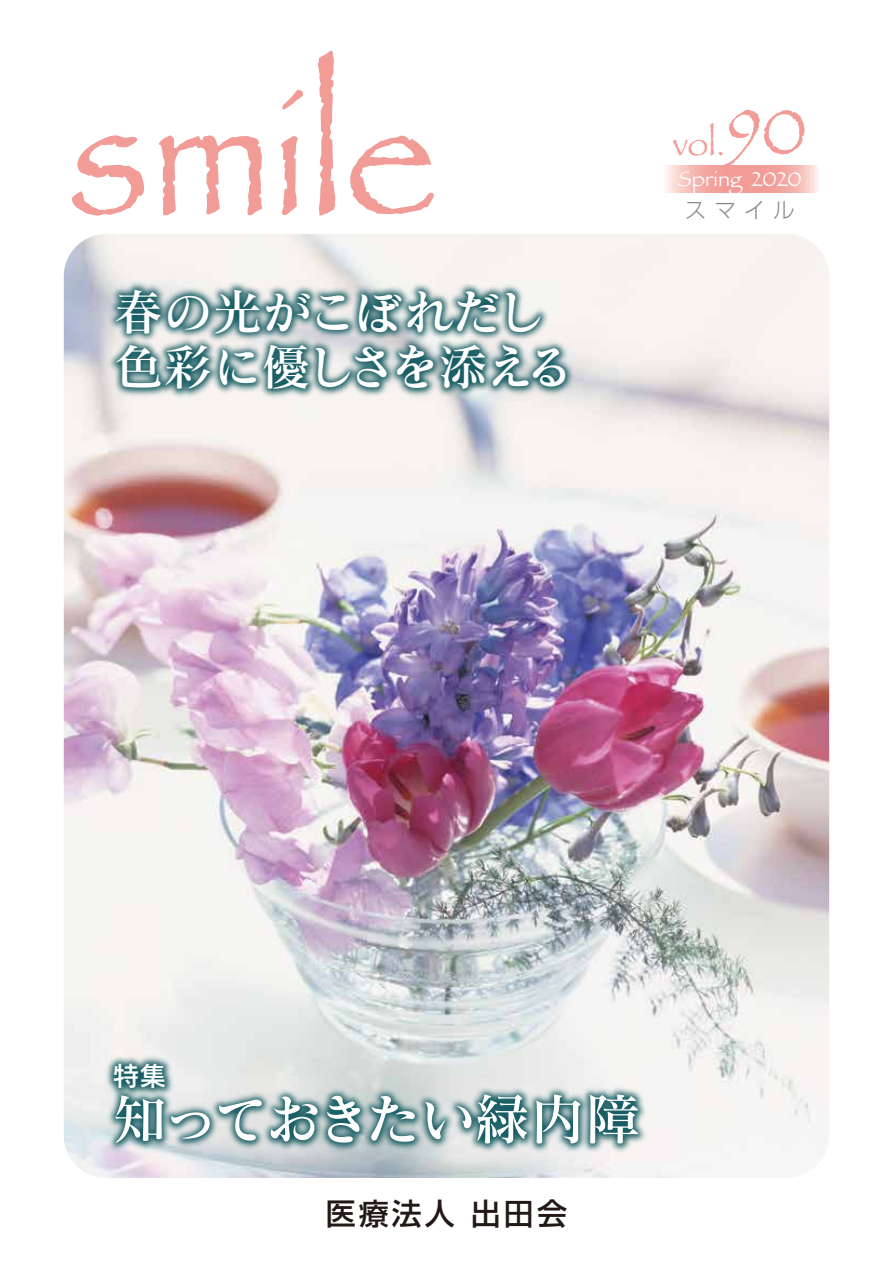
<style>
.page{position:relative;width:893px;height:1263px;background:#fff}
.page>*{position:absolute;margin:0;border:0;box-sizing:border-box;transform-origin:0 0}
.t1{font:172.5px "Papyrus";color:#f19c97}
.t2{font:55.5px "Matisse Pro DB";letter-spacing:-.07em;color:#fff}
.t3{font:49.5px/55.5px "Matisse Pro DB";letter-spacing:-.02em;color:#fff}
.t4{font:34.2px "Papyrus";color:#f19c97}
.t5{font:500 30px "Shin Go Pro";letter-spacing:.1em;color:#221815}
.t6{font:27px "Rodin Pro DB";color:#fff}
.t7{font:21.6px "Papyrus";color:#fff}
.t8{font:300 21px "Shin Go Pro";color:#898989}
.s1{font-size:68.4px}
</style>
<div class="page">
<img style="left:64px;top:234px;width:765px;height:912px">
<svg style="left:665px;top:166px;width:153px;height:27px;background:#f4b2ad"></svg>
<img style="left:64px;top:1004px;width:161px;height:30px">
<img style="left:64px;top:1034px;width:635px;height:144px">
<img style="left:63px;top:234px;width:565px;height:219px">
<h1 class="t1" style="left:68px;top:52px;width:371px">smile</h1>
<p class="t3" style="left:114px;top:282px;width:462px">春の光がこぼれだし色彩に優しさを添える</p>
<p class="t4" style="left:673px;top:123px;width:136px">vol.<span class="s1">90</span></p>
<p class="t7" style="left:678px;top:166px;width:126px">Spring 2020</p>
<p class="t8" style="left:685px;top:192px;width:111px">スマイル</p>
<p class="t6" style="left:112px;top:1058px;width:55px">特集</p>
<p class="t2" style="left:113px;top:1083px;width:530px">知っておきたい緑内障</p>
<p class="t5" style="left:326px;top:1189px;width:242px">医療法人 出田会</p>
</div>
